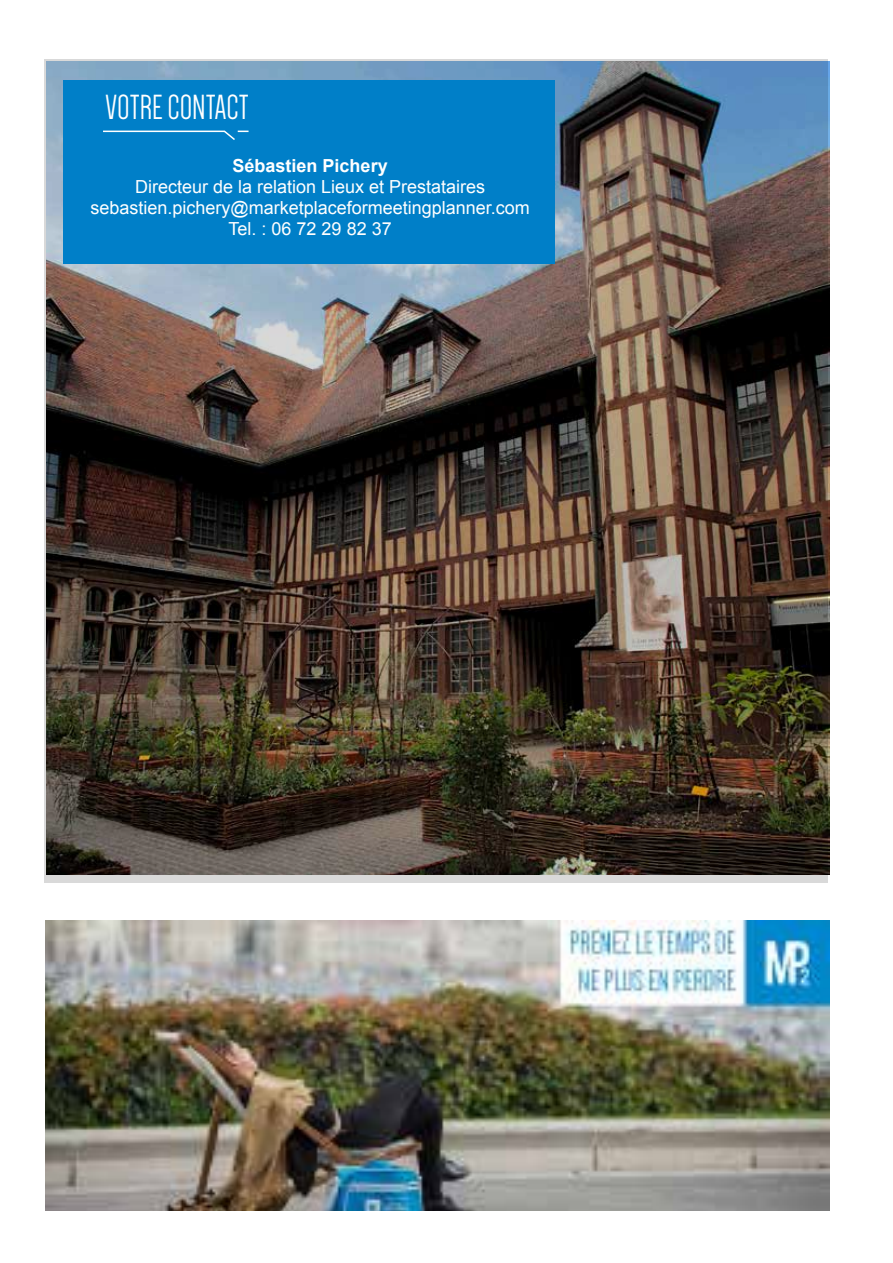
<style>
.page{position:relative;width:893px;height:1263px;background:#fff}
.page>*{position:absolute;margin:0;border:0;box-sizing:border-box;transform-origin:0 0}
.t1{font:36px "Dense";color:#fff}
.t2{font:18px/21px "Arial";color:#fff;text-align:center}
.t3{font:700 18px "Arial";color:#fff}
</style>
<div class="page">
<img style="left:45px;top:59px;width:783px;height:824px">
<div style="left:64px;top:80px;width:491px;height:184px;background:#007fc8"></div>
<svg style="left:103px;top:130px;width:146px;height:10px"></svg>
<img style="left:46px;top:921px;width:783px;height:289px">
<h1 class="t1" style="left:106px;top:90px;width:145px">VOTRE CONTACT</h1>
<p class="t3" style="left:233px;top:153px;width:157px">Sébastien Pichery</p>
<p class="t2" style="left:90px;top:176px;width:441px">Directeur de la relation Lieux et Prestataires sebastien.pichery@marketplaceformeetingplanner.com<br>Tel. : 06 72 29 82 37</p>
</div>
